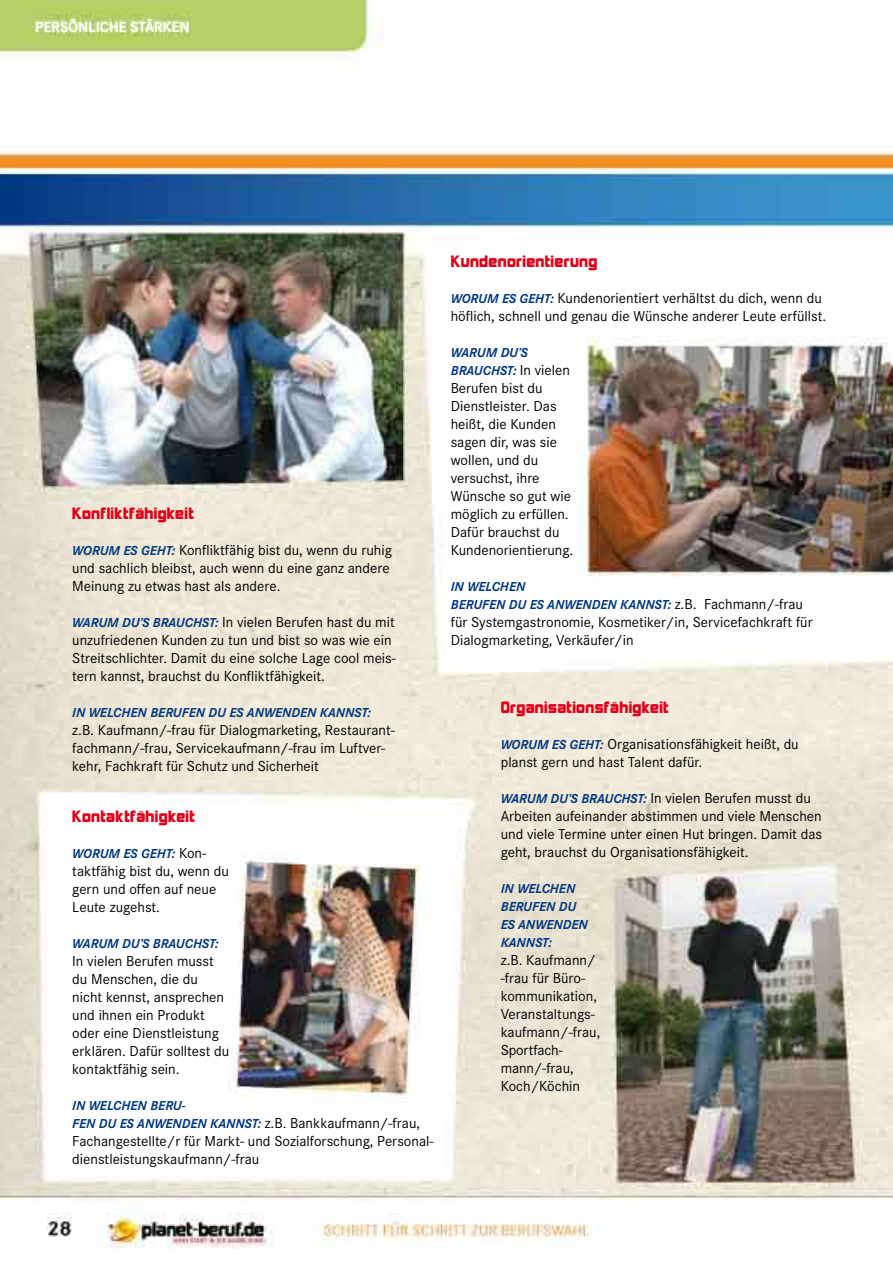
<style>
.page{position:relative;width:893px;height:1263px;background:#fff}
.page>*{position:absolute;margin:0;border:0;box-sizing:border-box;transform-origin:0 0}
.t1{font:15px/18px "Corporate S";color:#000}
.t2{font:15px "Kimberley";letter-spacing:.025em;color:#e2001a}
.t3{font:600 15px "Corporate S";color:#fff}
.t4{font:italic 700 13.5px/18px "Corporate S";color:#003882}
.s1{font-weight:700;font-style:italic;font-size:13.5px;color:#003882}
.s2{font-weight:400;font-style:normal;font-size:15px;color:#000}
</style>
<div class="page">
<img style="left:0;top:0;width:892px;height:1249px">
<p class="t3" style="left:36px;top:18px;width:156px">PERSÖNLICHE STÄRKEN</p>
<p class="t2" style="left:72px;top:504px;width:123px">Konfliktfähigkeit</p>
<p class="t1" style="left:72px;top:541px;width:321px"><span class="s1">WORUM ES GEHT:</span> Konfliktfähig bist du, wenn du ruhig und sachlich bleibst, auch wenn du eine ganz andere<br>Meinung zu etwas hast als andere.</p>
<p class="t1" style="left:72px;top:613px;width:325px"><span class="s1">WARUM DU’S BRAUCHST:</span> I n vielen Berufen hast du mit unzufriedenen Kunden zu tun und bist so was wie ein Streitschlichter. Damit du eine solche Lage cool meis&shy;tern kannst, brauchst du Konfliktfähigkeit.</p>
<p class="t4" style="left:72px;top:703px;width:26px">IN WELCHE</p>
<p class="t4" style="left:138px;top:703px;width:235px">N BER UFEN DU ES ANWENDEN KANNST:</p>
<p class="t1" style="left:72px;top:721px;width:324px">z.B. Kaufmann/-frau für Dialogmarketing, Restaurant&shy;fachmann/-frau, Servicekaufmann/-frau im Luftver&shy;kehr, Fachkraft für Schutz und Sicherheit</p>
<p class="t2" style="left:72px;top:808px;width:124px">Kontaktfähigkeit</p>
<p class="t4" style="left:72px;top:845px;width:135px">WORUM ES GEH T: <span class="s2">Kon-</span></p>
<p class="t1" style="left:72px;top:862px;width:158px">taktfähig bist du, wenn du gern und offen auf neue<br>Leute zugehst.</p>
<p class="t4" style="left:72px;top:935px;width:148px">WARUM DU’S BRAUCHST:</p>
<p class="t1" style="left:72px;top:952px;width:158px">I n vielen Berufen musst du Menschen, die du nicht kennst, ansprechen und ihnen ein Produkt oder eine Dienstleistung erklären. Dafür solltest du kontaktfähig sein.</p>
<p class="t4" style="left:72px;top:1097px;width:26px">IN WELCHE</p>
<p class="t4" style="left:138px;top:1097px;width:49px">N BERU-</p>
<p class="t1" style="left:72px;top:1114px;width:363px"><span class="s1">FEN DU ES ANWENDEN KANNST:</span> z.B. Bankkaufmann/-frau,<br>Fachangestellte/r für M arkt- und Sozialforschung, Personal&shy;dienstleistungskaufmann/-frau</p>
<p class="t2" style="left:451px;top:253px;width:148px">Kundenorientierung</p>
<p class="t1" style="left:451px;top:289px;width:377px"><span class="s1">WORUM ES GEHT:</span> Kundenorientiert verhältst du dich, wenn du höflich, schnell und genau die Wünsche anderer Leute erfüllst.</p>
<p class="t4" style="left:451px;top:343px;width:121px">WARUM DU’S<br>BRAUCHST: <span class="s2">I n vielen</span></p>
<p class="t1" style="left:451px;top:379px;width:124px">Berufen bist du<br>Dienstleister. Das heißt, die Kunden sagen dir, was sie wollen, und du versuchst, ihre<br>Wünsche so gut wie möglich zu erfüllen.<br>Dafür brauchst du<br>Kundenorientierung.</p>
<p class="t4" style="left:451px;top:577px;width:26px">IN WELCHE</p>
<p class="t4" style="left:451px;top:577px;width:354px;text-indent:65px">N<br>BERUFEN DU ES ANWENDEN KANNST: <span class="s2">z.B. Fachmann/-frau</span></p>
<p class="t1" style="left:451px;top:613px;width:363px">für Systemgastronomie, Kosmetiker/in, Servicefachkraft für<br>Dialogmarketing, Verkäufer/in</p>
<p class="t2" style="left:501px;top:699px;width:169px">Organisationsfähigkeit</p>
<p class="t1" style="left:501px;top:735px;width:300px"><span class="s1">WORUM ES GEHT:</span> Organisationsfähigkeit heißt, du planst gern und hast Talent dafür.</p>
<p class="t1" style="left:501px;top:789px;width:323px"><span class="s1">WARUM DU’S BRAUCHST:</span> I n vielen Berufen musst du Arbeiten aufeinander abstimmen und viele Menschen und viele Termine unter einen H ut bringen. Damit das geht, brauchst du Organisationsfähigkeit.</p>
<p class="t4" style="left:501px;top:880px;width:26px">IN WELCHE</p>
<p class="t4" style="left:501px;top:880px;width:89px;text-indent:65px">N<br>BERUFEN DU<br>ES ANWENDEN<br>KANNST:</p>
<p class="t1" style="left:501px;top:951px;width:101px">z.B. Kaufmann/ -frau für Büro&shy;kommunikation,<br>Veranstaltungs&shy;kaufmann/-frau,<br>Sportfach&shy;mann/-frau,<br>Koch/Köchin</p>
</div>
